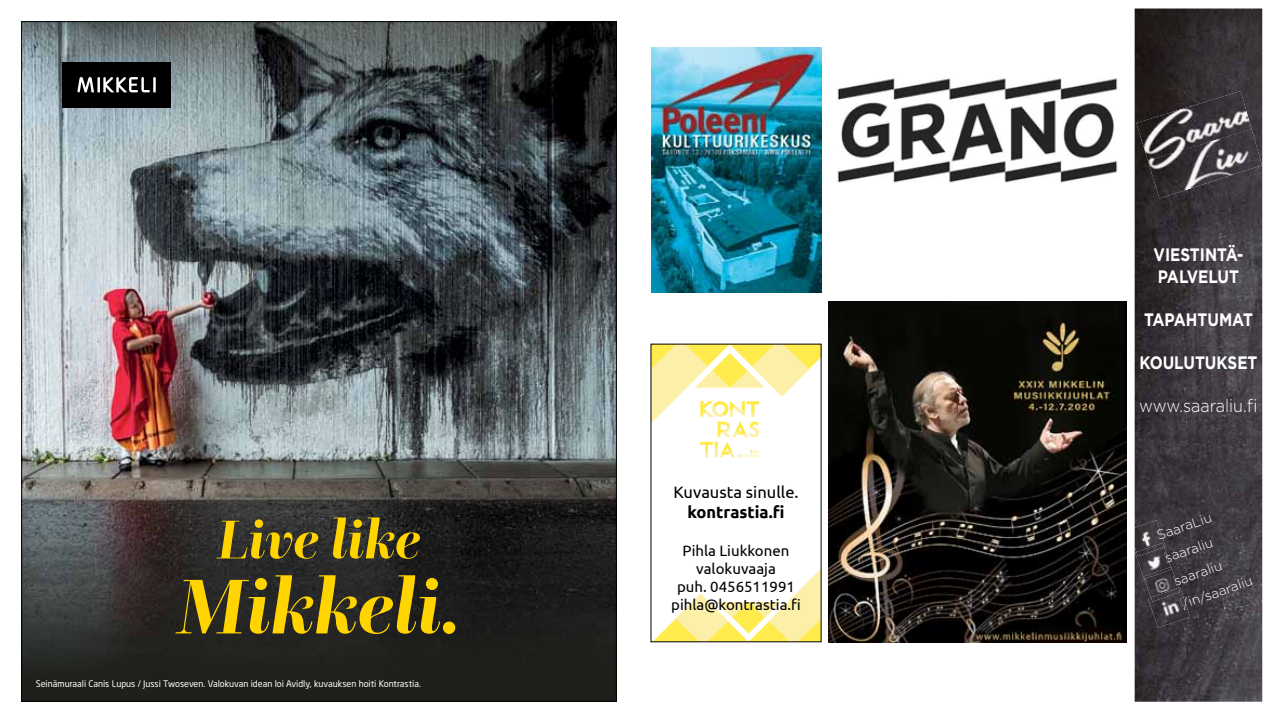
<style>
.page{position:relative;width:1276px;height:723px;background:#fff}
.page>*{position:absolute;margin:0;border:0;box-sizing:border-box;transform-origin:0 0}
.t1{font:italic 700 81px "Questa Grande";color:#ffd400}
.t2{font:italic 700 57px "Questa Grande";color:#ffd400}
.t3{font:700 18px/21.6px "Gotham";color:#fff;scale:.85 1}
.t4{font:300 18px "Gotham";color:#fff;scale:.9 1}
.t5{font:16.5px "Ubuntu";color:#000}
.t6{font:700 16.5px "Ubuntu";color:#000}
.t7{font:15px/18px "Ubuntu";color:#000;text-align:center}
.t8{font:300 13.5px/24px "Gotham";color:#fff}
.t9{font:9px "Neo Sans Std";color:#fff}
</style>
<div class="page">
<svg style="left:652px;top:346px;width:167px;height:111px"></svg>
<svg style="left:654px;top:571px;width:165px;height:69px"></svg>
<img style="left:23px;top:23px;width:592px;height:677px">
<div style="left:62px;top:62px;width:109px;height:46px;background:#000"></div>
<svg style="left:77px;top:77px;width:79px;height:15px"></svg>
<img style="left:652px;top:47px;width:170px;height:245px">
<img style="left:837px;top:78px;width:281px;height:105px">
<img style="left:1134px;top:9px;width:128px;height:693px">
<img style="left:1136px;top:91px;width:115px;height:70px">
<img style="left:1148px;top:129px;width:114px;height:69px">
<img style="left:1148px;top:587px;width:42px;height:41px">
<svg style="left:1180px;top:597px;width:7px;height:13px"></svg>
<img style="left:1144px;top:567px;width:34px;height:30px">
<svg style="left:1173px;top:576px;width:4px;height:10px"></svg>
<img style="left:1151px;top:588px;width:29px;height:14px">
<img style="left:1134px;top:520px;width:31px;height:32px">
<img style="left:1135px;top:547px;width:36px;height:32px">
<img style="left:1143px;top:567px;width:28px;height:12px">
<img style="left:1136px;top:543px;width:28px;height:13px">
<svg style="left:1164px;top:552px;width:5px;height:10px"></svg>
<img style="left:829px;top:302px;width:297px;height:340px">
<h2 class="t2" style="left:217px;top:504px;width:205px">Live like</h2>
<h1 class="t1" style="left:177px;top:556px;width:285px">Mikkeli.</h1>
<p class="t9" style="left:36px;top:678px;width:387px">Seinämuraali Canis Lupus / Jussi Twoseven. Valokuvan idean loi Avidly, kuvauksen hoiti Kontrastia.</p>
<h3 class="t5" style="left:673px;top:482px;width:127px">Kuvausta sinulle.</h3>
<h3 class="t6" style="left:687px;top:502px;width:98px">kontrastia.fi</h3>
<h3 class="t7" style="left:671px;top:541px;width:131px">Pihla Liukkonen valokuvaaja<br>puh. 0456511991 pihla@kontrastia.fi</h3>
<h3 class="t3" style="left:1153px;top:244px;width:107px">VIESTINTÄ-<br>PALVELUT</h3>
<h3 class="t3" style="left:1144px;top:309px;width:130px">TAPAHTUMAT</h3>
<h3 class="t3" style="left:1139px;top:352px;width:140px">KOULUTUKSET</h3>
<h3 class="t4" style="left:1139px;top:394px;width:134px">www.saaraliu.fi</h3>
<h3 class="t8" style="left:1153px;top:524px;width:58px;rotate:-19deg">SaaraLiu saaraliu</h3>
<h3 class="t8" style="left:1170px;top:570px;width:76px;rotate:-19deg">saaraliu /in/saaraliu</h3>
</div>
